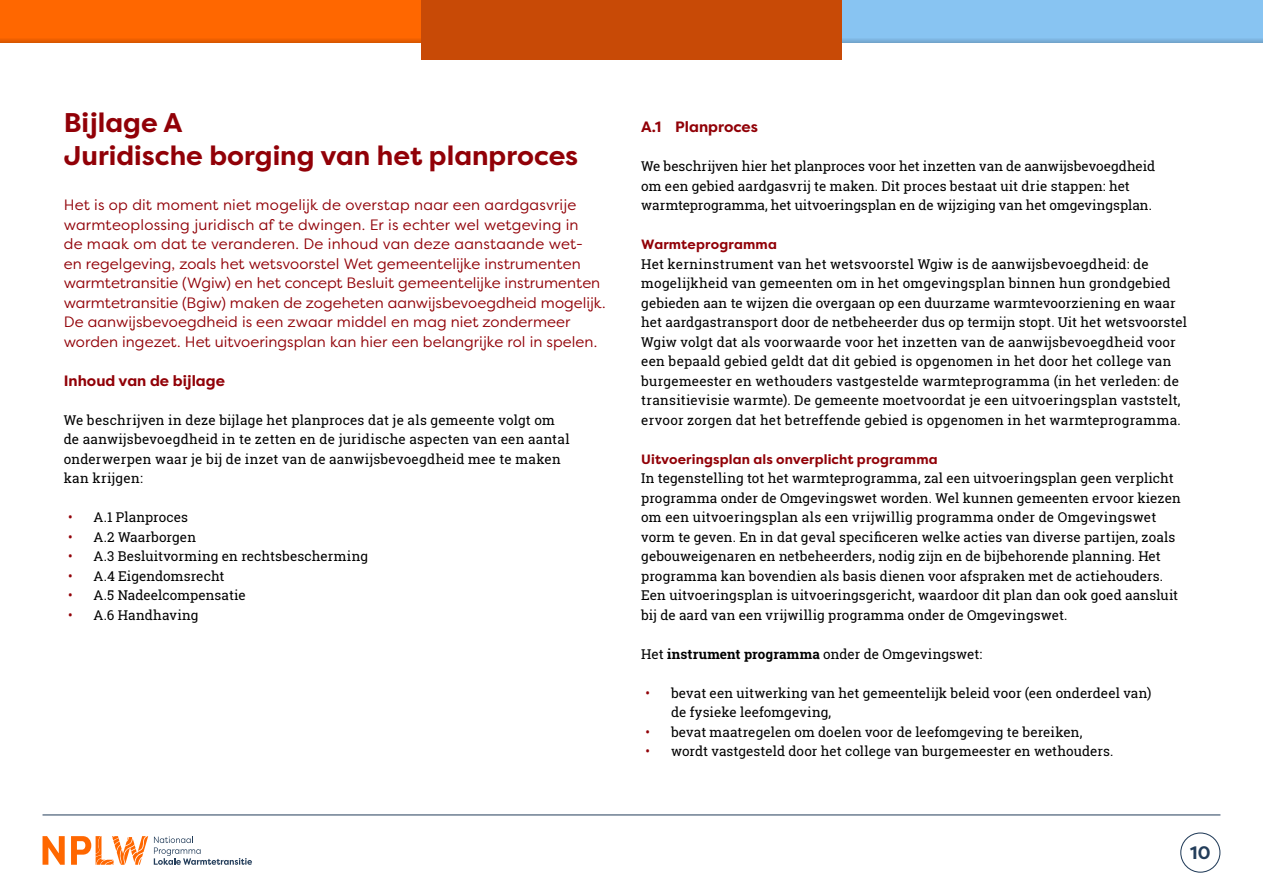
<style>
.page{position:relative;width:1263px;height:893px;background:#fff}
.page>*{position:absolute;margin:0;border:0;box-sizing:border-box;transform-origin:0 0}
.Hoofstukkop_H1_deel_II{font:700 27px/33px "Filson Pro";color:#910007}
.t1{font:700 18px "Filson Pro";color:#233d5a}
.Intro{font:15px/19.5px "Filson Pro";letter-spacing:.005em;color:#910007}
.Paragraafkop_H2_deel_II{font:700 15px "Filson Pro";color:#910007}
.Brood{font:13.5px/19.5px "Roboto Slab";letter-spacing:.01em;color:#000}
.Tussenkopje{font:700 13.5px "Filson Pro";letter-spacing:.01em;color:#910007}
.s1{color:#910007}
.s2{font-weight:700}
</style>
<div class="page">
<div style="left:1180px;top:832px;width:40px;height:41px;border:1px solid #233d5a;border-radius:50%"></div>
<hr style="left:43px;top:814px;width:1177px;height:1px;background:#233d5a">
<svg style="left:154px;top:836px;width:98px;height:29px"></svg>
<svg style="left:43px;top:836px;width:22px;height:29px"></svg>
<svg style="left:71px;top:836px;width:77px;height:29px"></svg>
<div style="left:0;top:0;width:421px;height:43px;background:#ff6700"></div>
<div style="left:421px;top:0;width:421px;height:60px;background:#c84a06"></div>
<div style="left:842px;top:0;width:421px;height:43px;background:#88c4f2"></div>
<div style="left:842px;top:37px;width:421px;height:6px;background:#7cb3de"></div>
<svg style="left:0;top:39px;width:421px;height:4px;background:#e25a00"></svg>
<h1 class="Hoofstukkop_H1_deel_II" style="left:64px;top:106px;width:516px">Bijlage A<br>Juridische borging van het planproces</h1>
<p class="Intro" style="left:64px;top:195px;width:543px">Het is op dit moment niet mogelijk de overstap naar een aardgasvrije warmteoplossing juridisch af te dwingen. Er is echter wel wetgeving in<br>de maak om dat te veranderen. De inhoud van deze aanstaande wet-<br>en regelgeving, zoals het wetsvoorstel Wet gemeentelijke instrumenten warmtetransitie (Wgiw) en het concept Besluit gemeentelijke instrumenten warmtetransitie (Bgiw) maken de zogeheten aanwijsbevoegdheid mogelijk.<br>De aanwijsbevoegdheid is een zwaar middel en mag niet zondermeer worden ingezet. Het uitvoeringsplan kan hier een belangrijke rol in spelen.</p>
<h2 class="Paragraafkop_H2_deel_II" style="left:64px;top:371px;width:163px">Inhoud van de bijlage</h2>
<p class="Brood" style="left:64px;top:410px;width:507px">We beschrijven in deze bijlage het planproces dat je als gemeente volgt om de aanwijsbevoegdheid in te zetten en de juridische aspecten van een aantal onderwerpen waar je bij de inzet van de aanwijsbevoegdheid mee te maken kan krijgen:</p>
<p class="Brood" style="left:68px;top:507px;width:122px"><span class="s1">•</span> A.1 Planproces</p>
<p class="Brood" style="left:68px;top:527px;width:129px"><span class="s1">•</span> A.2 Waarborgen</p>
<p class="Brood" style="left:68px;top:546px;width:301px"><span class="s1">•</span> A.3 Besluitvorming en rechtsbescherming</p>
<p class="Brood" style="left:68px;top:566px;width:158px"><span class="s1">•</span> A.4 Eigendomsrecht</p>
<p class="Brood" style="left:68px;top:585px;width:179px"><span class="s1">•</span> A.5 Nadeelcompensatie</p>
<p class="Brood" style="left:68px;top:605px;width:132px"><span class="s1">•</span> A.6 Handhaving</p>
<h2 class="Paragraafkop_H2_deel_II" style="left:641px;top:117px;width:118px">A.1 Planproces</h2>
<p class="Brood" style="left:641px;top:156px;width:515px">We beschrijven hier het planproces voor het inzetten van de aanwijsbevoegdheid om een gebied aardgasvrij te maken. Dit proces bestaat uit drie stappen: het warmteprogramma, het uitvoeringsplan en de wijziging van het omgevingsplan.</p>
<h3 class="Tussenkopje" style="left:641px;top:236px;width:137px">Warmteprogramma</h3>
<p class="Brood" style="left:641px;top:254px;width:547px">Het kerninstrument van het wetsvoorstel Wgiw is de aanwijsbevoegdheid: de mogelijkheid van gemeenten om in het omgevingsplan binnen hun grondgebied gebieden aan te wijzen die overgaan op een duurzame warmtevoorziening en waar het aardgastransport door de netbeheerder dus op termijn stopt. Uit het wetsvoorstel Wgiw volgt dat als voorwaarde voor het inzetten van de aanwijsbevoegdheid voor een bepaald gebied geldt dat dit gebied is opgenomen in het door het college van burgemeester en wethouders vastgestelde warmteprogramma (in het verleden: de transitievisie warmte). De gemeente moetvoordat je een uitvoeringsplan vaststelt, ervoor zorgen dat het betreffende gebied is opgenomen in het warmteprogramma.</p>
<h3 class="Tussenkopje" style="left:641px;top:450px;width:298px">Uitvoeringsplan als onverplicht programma</h3>
<p class="Brood" style="left:641px;top:468px;width:541px">In tegenstelling tot het warmteprogramma, zal een uitvoeringsplan geen verplicht programma onder de Omgevingswet worden. Wel kunnen gemeenten ervoor kiezen om een uitvoeringsplan als een vrijwillig programma onder de Omgevingswet vorm te geven. En in dat geval specificeren welke acties van diverse partijen, zoals gebouweigenaren en netbeheerders, nodig zijn en de bijbehorende planning. Het programma kan bovendien als basis dienen voor afspraken met de actiehouders.<br>Een uitvoeringsplan is uitvoeringsgericht, waardoor dit plan dan ook goed aansluit bij de aard van een vrijwillig programma onder de Omgevingswet.</p>
<p class="Brood" style="left:641px;top:644px;width:343px">Het <span class="s2">instrument programma</span> onder de Omgevingswet:</p>
<p class="Brood" style="left:671px;top:683px;width:482px;text-indent:-26px"><span class="s1">•</span> bevat een uitwerking van het gemeentelijk beleid voor (een onderdeel van) de fysieke leefomgeving,</p>
<p class="Brood" style="left:645px;top:722px;width:438px"><span class="s1">•</span> bevat maatregelen om doelen voor de leefomgeving te bereiken,</p>
<p class="Brood" style="left:645px;top:741px;width:469px"><span class="s1">•</span> wordt vastgesteld door het college van burgemeester en wethouders.</p>
<h2 class="t1" style="left:1190px;top:841px;width:22px">10</h2>
</div>
